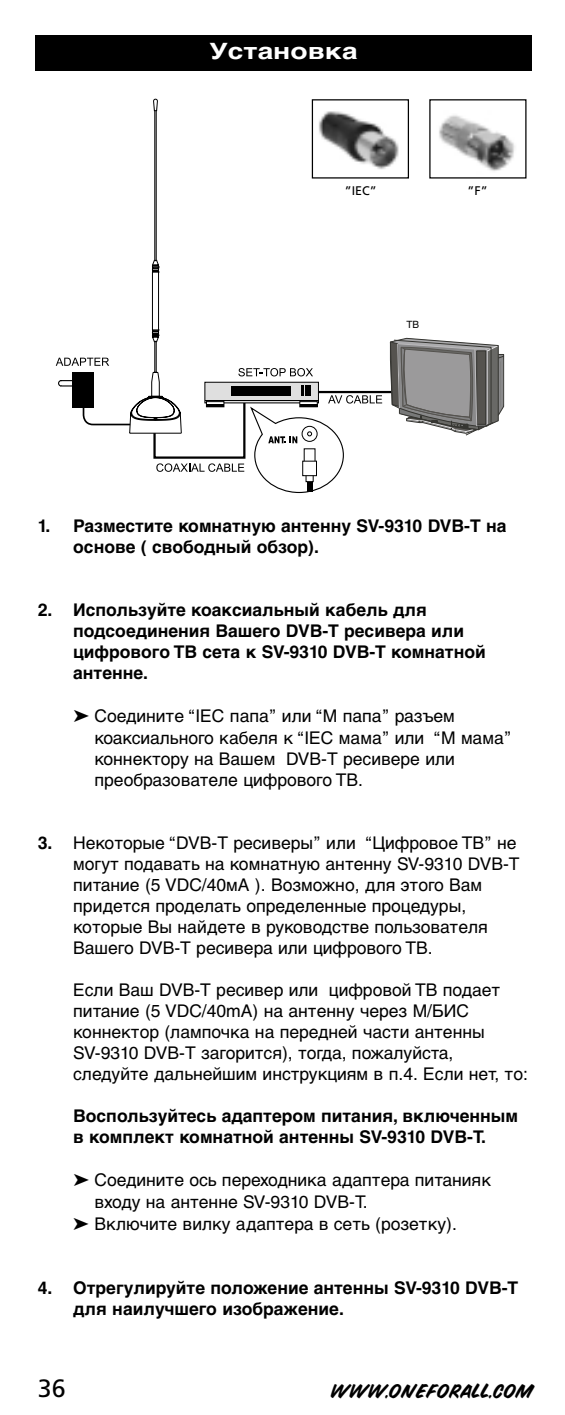
<style>
.page{position:relative;width:565px;height:1415px;background:#fff}
.page>*{position:absolute;margin:0;border:0;box-sizing:border-box;transform-origin:0 0}
.t1{font:25px "Frutiger";color:#000}
.t2{font:700 22.5px "Helvetica Cyr";color:#fff;scale:1.25 1}
.t3{font:17.5px/21px "Helvetica Cyr Upright";color:#000}
.t4{font:700 17.5px/21px "Helvetica Cyr";color:#000}
.t5{font:15px "Snyder Speed";letter-spacing:.035em;color:#000}
.t6{font:12.5px "Frutiger";color:#000}
.t7{font:10px "Helvetica Cyr Upright";color:#000}
.s1{font-family:"Helvetica Cyr";font-weight:700}
</style>
<div class="page">
<div style="left:35px;top:35px;width:496px;height:36px;background:#000"></div>
<svg style="left:56px;top:99px;width:449px;height:395px"></svg>
<div style="left:312px;top:100px;width:96px;height:78px;background:#fff"></div>
<div style="left:312px;top:99px;width:97px;height:80px;border:1px solid #000"></div>
<div style="left:430px;top:100px;width:96px;height:78px;background:#fff"></div>
<img style="left:439px;top:115px;width:76px;height:56px">
<img style="left:319px;top:111px;width:80px;height:59px">
<p class="t2" style="left:209px;top:43px;width:120px">Установка</p>
<p class="t6" style="left:345px;top:186px;width:33px">”IEC”</p>
<p class="t6" style="left:468px;top:186px;width:22px">”F”</p>
<p class="t7" style="left:406px;top:321px;width:14px">ТВ</p>
<p class="t4" style="left:73px;top:518px;width:435px;text-indent:-35px">1. Разместите комнатную антенну SV-9310 DVB-T на основе ( свободный обзор).</p>
<p class="t4" style="left:73px;top:602px;width:414px;text-indent:-35px">2. Используйте коаксиальный кабель для подсоединения Вашего DVB-T ресивера или цифрового ТВ сета к SV-9310 DVB-T комнатной антенне.</p>
<p class="t3" style="left:94px;top:707px;width:419px;text-indent:-21px">➤ Соедините “IEC папа” или “М папа” разъем коаксиального кабеля к “IEC мама” или “М мама” коннектору на Вашем DVB-T ресивере или преобразователе цифрового ТВ.</p>
<p class="t3" style="left:73px;top:835px;width:448px;text-indent:-35px"><span class="s1">3.</span> Некоторые “DVB-T ресиверы” или “Цифровое ТВ” не могут подавать на комнатную антенну SV-9310 DVB-T питание (5 VDC/40мA ). Возможно, для этого Вам придется проделать определенные процедуры, которые Вы найдете в руководстве пользователя Вашего DVB-T ресивера или цифрового ТВ.</p>
<p class="t3" style="left:73px;top:982px;width:456px">Если Ваш DVB-T ресивер или цифровой ТВ подает питание (5 VDC/40mA) на антенну через М/БИС коннектор (лампочка на передней части антенны SV-9310 DVB-T загорится), тогда, пожалуйста, следуйте дальнейшим инструкциям в п.4. Если нет, то:</p>
<p class="t4" style="left:73px;top:1108px;width:446px">Воспользуйтесь адаптером питания, включенным в комплект комнатной антенны SV-9310 DVB-T.</p>
<p class="t3" style="left:73px;top:1171px;width:419px">➤ Соедините ось переходника адаптера питанияк</p>
<p class="t3" style="left:94px;top:1193px;width:275px">входу на антенне SV-9310 DVB-T.</p>
<p class="t3" style="left:73px;top:1215px;width:385px">➤ Включите вилку адаптера в сеть (розетку).</p>
<p class="t4" style="left:73px;top:1279px;width:447px;text-indent:-35px">4. Отрегулируйте положение антенны SV-9310 DVB-T для наилучшего изображение.</p>
<h1 class="t1" style="left:38px;top:1378px;width:29px">36</h1>
<p class="t5" style="left:331px;top:1383px;width:204px">WWW.ONEFORALL.COM</p>
</div>
